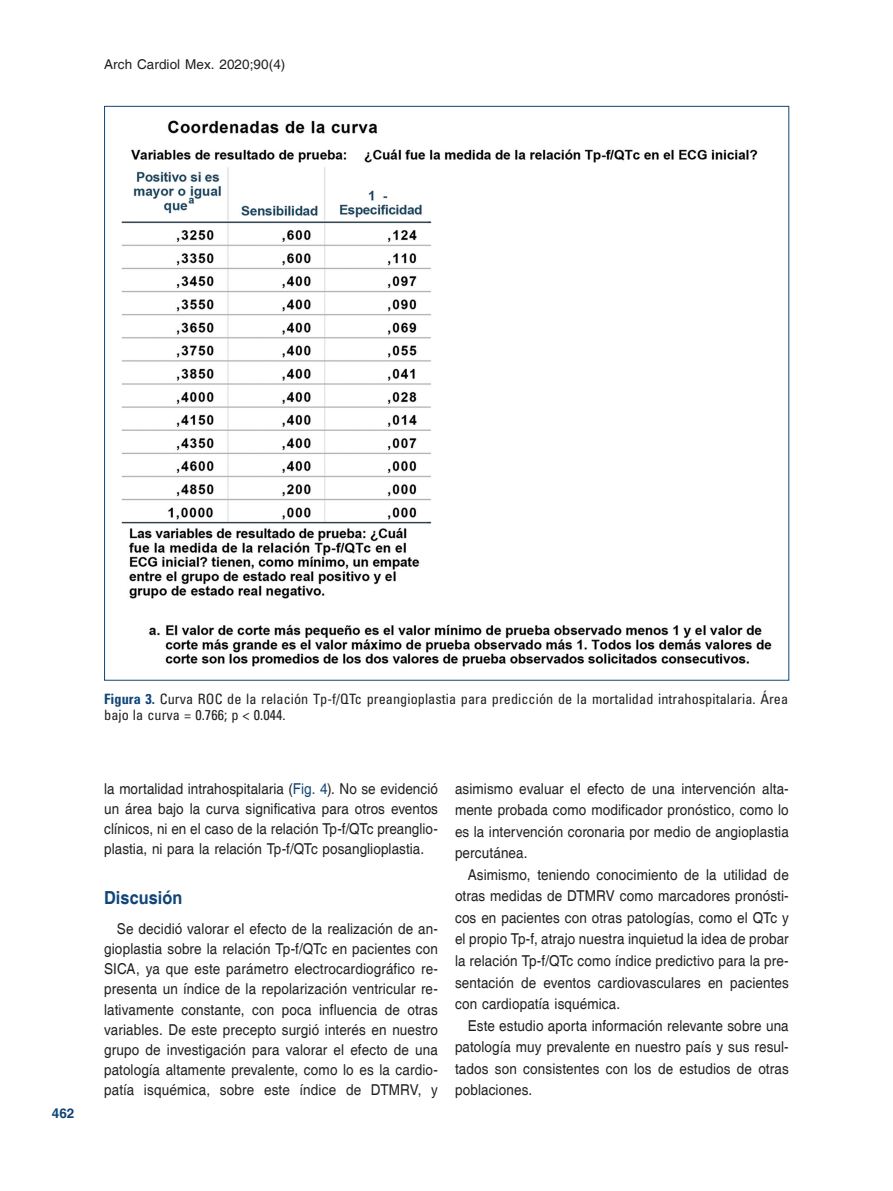
<style>
.page{position:relative;width:893px;height:1191px;background:#fff}
.page>*{position:absolute;margin:0;border:0;box-sizing:border-box;transform-origin:0 0}
.t1{font:700 18px "Helvetica";letter-spacing:.005em;color:#0f4578;scale:.9 1}
.TX{font:15px/21.6px "Helvetica";letter-spacing:.01em;color:#231f20;text-align:justify;scale:.9 1}
.FGC{font:condensed 14.25px/16.5px "Univers LT Std";letter-spacing:.005em;color:#231f20}
.t2{font:13.5px "Helvetica";letter-spacing:.005em;color:#231f20}
.t3{font:700 13.5px "Helvetica LT Std";color:#0f4578}
.s1{font-weight:700;color:#0f4578}
.s2{color:#0f4578}
</style>
<div class="page">
<img style="left:121px;top:120px;width:651px;height:547px">
<p class="t2" style="left:104px;top:57px;width:183px">Arch Cardiol Mex. 2020;90(4)</p>
<p class="t3" style="left:52px;top:1104px;width:24px">462</p>
<p class="FGC" style="left:104px;top:690px;width:685px"><span class="s1">Figura 3.</span> Curva ROC de la relación Tp-f/QTc preangioplastia para predicción de la mortalidad intrahospitalaria. Área bajo la curva = 0.766; p &lt; 0.044.</p>
<p class="TX" style="left:104px;top:778px;width:372px;line-height:20.2px">la mortalidad intrahospitalaria (<span class="s2">Fig. 4</span>). No se evidenció un área bajo la curva significativa para otros eventos clínicos, ni en el caso de la relación Tp-f/QTc preanglio&shy;plastia, ni para la relación Tp-f/QTc posanglioplastia.</p>
<h1 class="t1" style="left:104px;top:886px;width:88px">Discusión</h1>
<p class="TX" style="left:104px;top:919px;width:372px;line-height:20.2px;text-indent:13px">Se decidió valorar el efecto de la realización de an&shy;gioplastia sobre la relación Tp-f/QTc en pacientes con SICA, ya que este parámetro electrocardiográfico re&shy;presenta un índice de la repolarización ventricular re&shy;lativamente constante, con poca influencia de otras variables. De este precepto surgió interés en nuestro grupo de investigación para valorar el efecto de una patología altamente prevalente, como lo es la cardio&shy;patía isquémica, sobre este índice de DTMRV, y</p>
<p class="TX" style="left:455px;top:778px;width:372px">asimismo evaluar el efecto de una intervención alta&shy;mente probada como modificador pronóstico, como lo es la intervención coronaria por medio de angioplastia percutánea.</p>
<p class="TX" style="left:455px;top:864px;width:372px;text-indent:13px">Asimismo, teniendo conocimiento de la utilidad de otras medidas de DTMRV como marcadores pronósti&shy;cos en pacientes con otras patologías, como el QTc y el propio Tp-f, atrajo nuestra inquietud la idea de probar la relación Tp-f/QTc como índice predictivo para la pre&shy;sentación de eventos cardiovasculares en pacientes con cardiopatía isquémica.</p>
<p class="TX" style="left:455px;top:1015px;width:372px;text-indent:13px">Este estudio aporta información relevante sobre una patología muy prevalente en nuestro país y sus resul&shy;tados son consistentes con los de estudios de otras poblaciones.</p>
</div>
